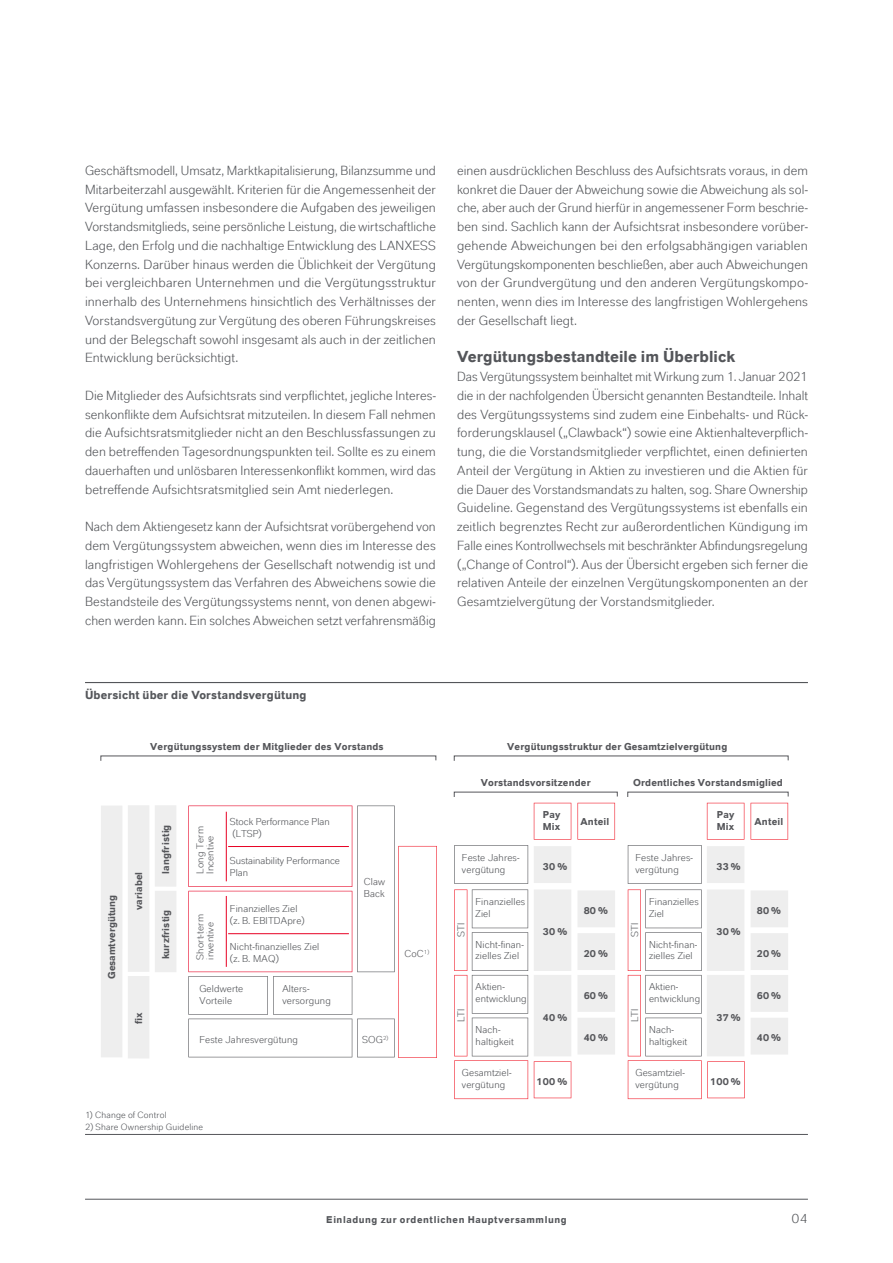
<style>
.page{position:relative;width:893px;height:1263px;background:#fff}
.page>*{position:absolute;margin:0;border:0;box-sizing:border-box;transform-origin:0 0}
.t1{font:700 15.75px "Lanxess";letter-spacing:.005em;color:#54565a}
.t2{font:13.2px/18.8px "Lanxess";letter-spacing:.01em;color:#54565a;text-align:justify}
.t3{font:700 11.7px "Lanxess";letter-spacing:.015em;color:#54565a}
.t4{font:9.9px/12px "Lanxess";letter-spacing:.015em;color:#54565a}
.t5{font:700 9.9px/12px "Lanxess";letter-spacing:.015em;color:#55565a}
.t6{font:9.9px/12px "Lanxess";letter-spacing:.015em;color:#55565a}
.t7{font:700 9.75px "Lanxess";letter-spacing:.06em;color:#54565a}
.t8{font:9px "Lanxess";letter-spacing:.02em;color:#54565a}
</style>
<div class="page">
<hr style="left:85px;top:1199px;width:723px;height:1px;background:#54565a">
<hr style="left:85px;top:682px;width:723px;height:1px;background:#54565a">
<hr style="left:85px;top:1134px;width:723px;height:1px;background:#54565a">
<svg style="left:454px;top:755px;width:335px;height:6px"></svg>
<svg style="left:627px;top:791px;width:162px;height:6px"></svg>
<svg style="left:454px;top:791px;width:164px;height:6px"></svg>
<svg style="left:100px;top:755px;width:336px;height:6px"></svg>
<div style="left:101px;top:805px;width:21px;height:252px;background:#eee"></div>
<svg style="left:454px;top:845px;width:74px;height:254px"></svg>
<svg style="left:188px;top:805px;width:249px;height:253px"></svg>
<hr style="left:226px;top:812px;width:1px;height:69px;background:#e70023">
<hr style="left:228px;top:846px;width:121px;height:1px;background:#e70023">
<hr style="left:228px;top:933px;width:121px;height:1px;background:#e70023">
<hr style="left:226px;top:896px;width:1px;height:71px;background:#e70023">
<svg style="left:534px;top:803px;width:37px;height:37px"></svg>
<svg style="left:577px;top:803px;width:38px;height:37px"></svg>
<div style="left:534px;top:846px;width:37px;height:37px;background:#eee"></div>
<svg style="left:534px;top:1061px;width:37px;height:37px"></svg>
<div style="left:577px;top:890px;width:38px;height:37px;background:#eee"></div>
<div style="left:577px;top:933px;width:38px;height:37px;background:#eee"></div>
<div style="left:577px;top:975px;width:38px;height:37px;background:#eee"></div>
<div style="left:577px;top:1018px;width:38px;height:36px;background:#eee"></div>
<div style="left:534px;top:889px;width:37px;height:82px;background:#eee"></div>
<div style="left:534px;top:975px;width:37px;height:81px;background:#eee"></div>
<svg style="left:628px;top:803px;width:117px;height:296px"></svg>
<svg style="left:751px;top:803px;width:37px;height:37px"></svg>
<div style="left:751px;top:890px;width:37px;height:37px;background:#eee"></div>
<div style="left:751px;top:933px;width:37px;height:37px;background:#eee"></div>
<div style="left:751px;top:975px;width:37px;height:37px;background:#eee"></div>
<div style="left:751px;top:1018px;width:37px;height:36px;background:#eee"></div>
<div style="left:707px;top:889px;width:37px;height:82px;background:#eee"></div>
<div style="left:707px;top:975px;width:37px;height:81px;background:#eee"></div>
<div style="left:128px;top:805px;width:21px;height:167px;background:#eee"></div>
<div style="left:128px;top:976px;width:21px;height:82px;background:#eee"></div>
<div style="left:155px;top:805px;width:21px;height:82px;background:#eee"></div>
<div style="left:155px;top:891px;width:21px;height:81px;background:#eee"></div>
<p class="t2" style="left:85px;top:160px;width:352px">Geschäftsmodell, Umsatz, Marktkapitalisierung, Bilanzsumme und Mitarbeiterzahl ausgewählt. Kriterien für die Angemessenheit der Vergütung umfassen insbesondere die Aufgaben des jeweiligen Vorstandsmitglieds, seine persönliche Leistung, die wirtschaftliche Lage, den Erfolg und die nachhaltige Entwicklung des LANXESS Konzerns. Darüber hinaus werden die Üblichkeit der Vergütung bei vergleichbaren Unternehmen und die Vergütungsstruktur innerhalb des Unternehmens hinsichtlich des Verhältnisses der Vorstandsvergütung zur Vergütung des oberen Führungskreises und der Belegschaft sowohl insgesamt als auch in der zeitlichen Entwicklung berücksichtigt.</p>
<p class="t2" style="left:85px;top:385px;width:352px">Die Mitglieder des Aufsichtsrats sind verpflichtet, jegliche Interes&shy;senkonflikte dem Aufsichtsrat mitzuteilen. In diesem Fall nehmen die Aufsichtsratsmitglieder nicht an den Beschlussfassungen zu den betreffenden Tagesordnungspunkten teil. Sollte es zu einem dauerhaften und unlösbaren Interessenkonflikt kommen, wird das betreffende Aufsichtsratsmitglied sein Amt niederlegen.</p>
<p class="t2" style="left:85px;top:517px;width:352px">Nach dem Aktiengesetz kann der Aufsichtsrat vorübergehend von dem Vergütungssystem abweichen, wenn dies im Interesse des langfristigen Wohlergehens der Gesellschaft notwendig ist und das Vergütungssystem das Verfahren des Abweichens sowie die Bestandsteile des Vergütungssystems nennt, von denen abgewi&shy;chen werden kann. Ein solches Abweichen setzt verfahrensmäßig</p>
<p class="t2" style="left:457px;top:160px;width:352px">einen ausdrücklichen Beschluss des Aufsichtsrats voraus, in dem konkret die Dauer der Abweichung sowie die Abweichung als sol&shy;che, aber auch der Grund hierfür in angemessener Form beschrie&shy;ben sind. Sachlich kann der Aufsichtsrat insbesondere vorüber&shy;gehende Abweichungen bei den erfolgsabhängigen variablen Vergütungskomponenten beschließen, aber auch Abweichungen von der Grundvergütung und den anderen Vergütungskompo&shy;nenten, wenn dies im Interesse des langfristigen Wohlergehens der Gesellschaft liegt.</p>
<p class="t1" style="left:457px;top:346px;width:280px">Vergütungsbestandteile im Überblick</p>
<p class="t2" style="left:457px;top:367px;width:352px">Das Vergütungssystem beinhaltet mit Wirkung zum 1. Januar 2021 die in der nachfolgenden Übersicht genannten Bestandteile. Inhalt des Vergütungssystems sind zudem eine Einbehalts- und Rück&shy;forderungsklausel („Clawback“) sowie eine Aktienhalteverpflich&shy;tung, die die Vorstandsmitglieder verpflichtet, einen definierten Anteil der Vergütung in Aktien zu investieren und die Aktien für die Dauer des Vorstandsmandats zu halten, sog. Share Ownership Guideline. Gegenstand des Vergütungssystems ist ebenfalls ein zeitlich begrenztes Recht zur außerordentlichen Kündigung im Falle eines Kontrollwechsels mit beschränkter Abfindungsregelung („Change of Control“). Aus der Übersicht ergeben sich ferner die relativen Anteile der einzelnen Vergütungskomponenten an der Gesamtzielvergütung der Vorstandsmitglieder.</p>
<p class="t3" style="left:85px;top:687px;width:223px">Übersicht über die Vorstandsvergütung</p>
<p class="t5" style="left:105px;top:979px;width:86px;rotate:-90deg">Gesamtvergütung</p>
<p class="t5" style="left:150px;top:739px;width:235px">Vergütungssystem der Mitglieder des Vorstands</p>
<p class="t5" style="left:507px;top:739px;width:222px">Vergütungsstruktur der Gesamtzielvergütung</p>
<p class="t5" style="left:481px;top:776px;width:111px">Vorstandsvorsitzender</p>
<p class="t5" style="left:633px;top:776px;width:151px">Ordentliches Vorstandsmiglied</p>
<p class="t5" style="left:132px;top:910px;width:40px;rotate:-90deg">variabel</p>
<p class="t5" style="left:159px;top:874px;width:51px;rotate:-90deg">langfristig</p>
<p class="t5" style="left:159px;top:959px;width:51px;rotate:-90deg">kurzfristig</p>
<p class="t5" style="left:132px;top:1024px;width:13px;rotate:-90deg">fix</p>
<p class="t4" style="left:195px;top:874px;width:49px;line-height:9.9px;rotate:-90deg">Long Term<br>Incentive</p>
<p class="t4" style="left:195px;top:960px;width:47px;line-height:9.9px;rotate:-90deg">Short-term inventive</p>
<p class="t4" style="left:230px;top:816px;width:101px">Stock Performance Plan (LTSP)</p>
<p class="t4" style="left:230px;top:854px;width:112px">Sustainability Performance<br>Plan</p>
<p class="t4" style="left:230px;top:902px;width:76px">Finanzielles Ziel (z. B. EBITDApre)</p>
<p class="t4" style="left:230px;top:940px;width:91px">Nicht-finanzielles Ziel (z. B. MAQ)</p>
<p class="t4" style="left:199px;top:982px;width:45px">Geldwerte<br>Vorteile</p>
<p class="t4" style="left:282px;top:982px;width:50px">Alters&shy;versorgung</p>
<p class="t4" style="left:199px;top:1033px;width:100px">Feste Jahresvergütung</p>
<p class="t6" style="left:364px;top:875px;width:23px">Claw<br>Back</p>
<p class="t6" style="left:405px;top:947px;width:26px">CoC<sup>1)</sup></p>
<p class="t4" style="left:362px;top:1033px;width:28px">SOG<sup>2)</sup></p>
<p class="t5" style="left:543px;top:808px;width:19px">Pay<br>Mix</p>
<p class="t5" style="left:581px;top:815px;width:30px">Anteil</p>
<p class="t5" style="left:717px;top:808px;width:19px">Pay<br>Mix</p>
<p class="t5" style="left:755px;top:815px;width:30px">Anteil</p>
<p class="t4" style="left:462px;top:851px;width:59px">Feste Jahres&shy;vergütung</p>
<p class="t4" style="left:476px;top:895px;width:51px;line-height:11.6px">Finanzielles<br>Ziel</p>
<p class="t4" style="left:476px;top:938px;width:50px;line-height:11.6px">Nicht-finan&shy;zielles Ziel</p>
<p class="t4" style="left:455px;top:937px;width:16px;rotate:-90deg">STI</p>
<p class="t4" style="left:455px;top:1022px;width:15px;rotate:-90deg">LTI</p>
<p class="t4" style="left:476px;top:981px;width:53px;line-height:11.6px">Aktien&shy;entwicklung</p>
<p class="t4" style="left:476px;top:1024px;width:40px;line-height:11.6px">Nach&shy;haltigkeit</p>
<p class="t5" style="left:543px;top:860px;width:26px">30 %</p>
<p class="t5" style="left:543px;top:925px;width:26px">30 %</p>
<p class="t5" style="left:543px;top:1010px;width:26px">40 %</p>
<p class="t5" style="left:584px;top:904px;width:26px">80 %</p>
<p class="t5" style="left:584px;top:947px;width:26px">20 %</p>
<p class="t5" style="left:584px;top:988px;width:26px">60 %</p>
<p class="t5" style="left:584px;top:1031px;width:26px">40 %</p>
<p class="t4" style="left:635px;top:851px;width:59px">Feste Jahres&shy;vergütung</p>
<p class="t4" style="left:649px;top:895px;width:51px;line-height:11.6px">Finanzielles<br>Ziel</p>
<p class="t4" style="left:649px;top:938px;width:50px;line-height:11.6px">Nicht-finan&shy;zielles Ziel</p>
<p class="t4" style="left:628px;top:937px;width:16px;rotate:-90deg">STI</p>
<p class="t4" style="left:628px;top:1022px;width:15px;rotate:-90deg">LTI</p>
<p class="t4" style="left:649px;top:981px;width:53px;line-height:11.6px">Aktien&shy;entwicklung</p>
<p class="t4" style="left:649px;top:1024px;width:40px;line-height:11.6px">Nach&shy;haltigkeit</p>
<p class="t5" style="left:716px;top:860px;width:26px">33 %</p>
<p class="t5" style="left:716px;top:925px;width:26px">30 %</p>
<p class="t5" style="left:716px;top:1010px;width:26px">37 %</p>
<p class="t5" style="left:757px;top:904px;width:26px">80 %</p>
<p class="t5" style="left:757px;top:947px;width:26px">20 %</p>
<p class="t5" style="left:757px;top:988px;width:26px">60 %</p>
<p class="t5" style="left:757px;top:1031px;width:26px">40 %</p>
<p class="t4" style="left:462px;top:1066px;width:51px">Gesamtziel&shy;vergütung</p>
<p class="t5" style="left:537px;top:1075px;width:32px">100 %</p>
<p class="t4" style="left:635px;top:1066px;width:51px">Gesamtziel&shy;vergütung</p>
<p class="t5" style="left:710px;top:1075px;width:32px">100 %</p>
<p class="t8" style="left:85px;top:1109px;width:83px">1) Change of Control</p>
<p class="t8" style="left:85px;top:1121px;width:120px">2) Share Ownership Guideline</p>
<p class="t7" style="left:326px;top:1213px;width:242px">Einladung zur ordentlichen Hauptversammlung</p>
<p class="t2" style="left:791px;top:1208px;width:18px">04</p>
</div>
